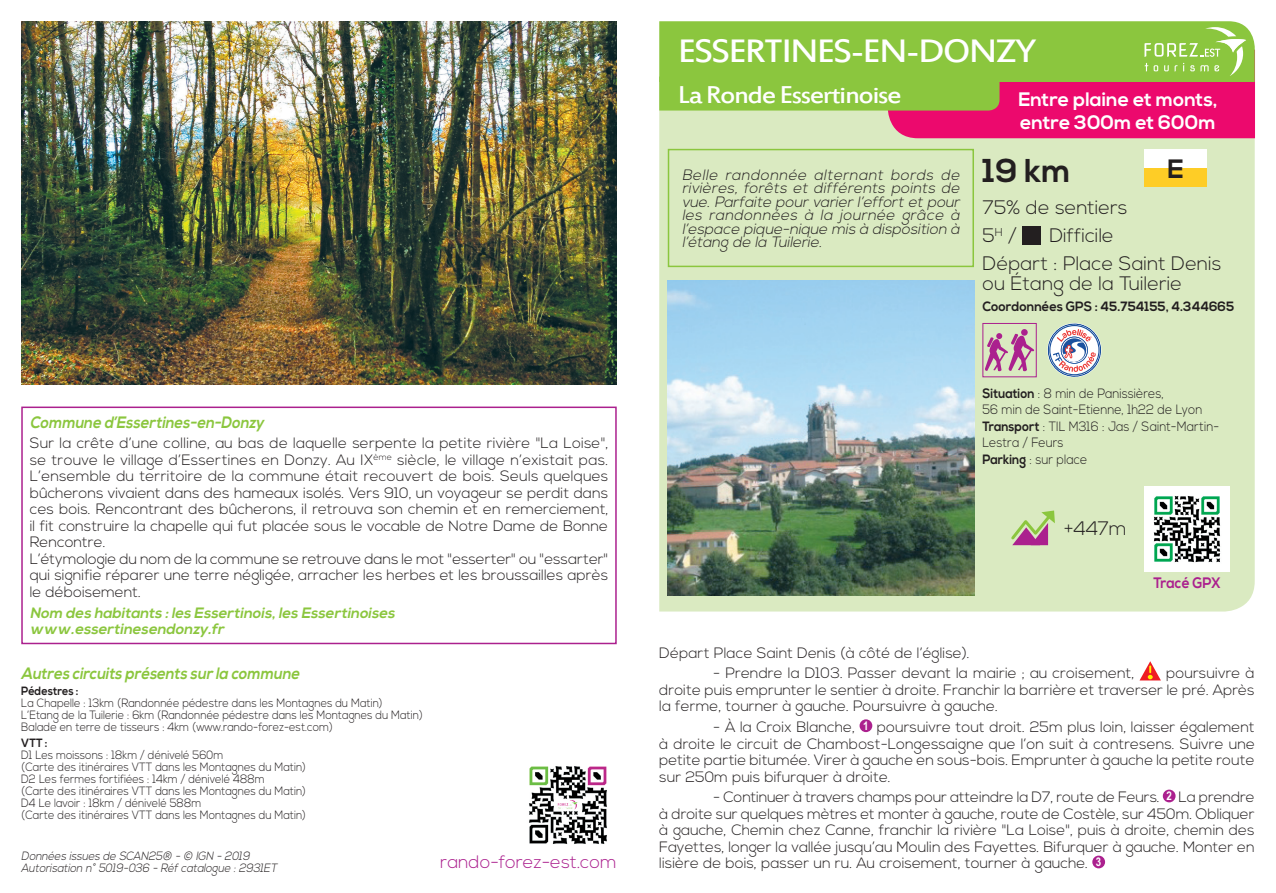
<style>
.page{position:relative;width:1276px;height:893px;background:#fff}
.page>*{position:absolute;margin:0;border:0;box-sizing:border-box;transform-origin:0 0}
.t1{font:36px "Estrangelo Edessa";letter-spacing:-.05em;color:#fff;scale:1.1 1}
.t2{font:700 33px "Nexa";color:#231f20}
.t3{font:27px "Estrangelo Edessa";letter-spacing:-.05em;color:#fff;scale:1.1 1}
.t4{font:700 26.55px "Nexa";color:#231f20}
.t5{font:300 19.5px/28px "Nexa";color:#231f20}
.t6{font:700 19.5px/22.5px "Nexa";color:#fff}
.t7{font:300 18px "Nexa";color:#ab208e}
.t8{font:italic 700 16.5px "Nexa";color:#8bc63e;scale:.9 1}
.t9{font:700 15.15px "Nexa";color:#ab208e;scale:.9 1}
.t10{font:300 15px/16.5px "Nexa";color:#231f20;text-align:justify}
.t11{font:italic 300 15px/13.5px "Nexa";color:#231f20;text-align:justify}
.t12{font:italic 700 15px/16.5px "Nexa";color:#8bc63e}
.t13{font:300 13.5px/16.5px "Nexa";color:#231f20;scale:.9 1}
.t14{font:700 13.5px "Nexa";color:#231f20;scale:.95 1}
.t15{font:300 12px/12px "Nexa";color:#231f20;scale:.9 1}
.t16{font:italic 300 12px/12px "Nexa";color:#231f20;scale:.9 1}
.t17{font:700 12px "Nexa";color:#231f20;scale:.9 1}
.s1{font-weight:700}
</style>
<div class="page">
<div style="left:659px;top:138px;width:595px;height:473px;background:#daeac1"></div>
<div style="left:1144px;top:149px;width:63px;height:37px;background:#fecd26"></div>
<div style="left:1144px;top:149px;width:63px;height:19px;background:#fff"></div>
<div style="left:1022px;top:226px;width:19px;height:19px;background:#231f20"></div>
<div style="left:1021px;top:329px;width:6px;height:7px;background:#ab208e;border-radius:50%"></div>
<svg style="left:985px;top:333px;width:49px;height:39px;background:#c698ac"></svg>
<svg style="left:1047px;top:323px;width:54px;height:54px"></svg>
<svg style="left:1008px;top:510px;width:47px;height:35px;background:#c2b2a0"></svg>
<img style="left:1144px;top:487px;width:85px;height:85px">
<svg style="left:1140px;top:661px;width:21px;height:19px"></svg>
<div style="left:859px;top:719px;width:13px;height:13px;background:#ab208e;border-radius:50%"></div>
<div style="left:1162px;top:790px;width:13px;height:12px;background:#ab208e;border-radius:50%"></div>
<div style="left:1092px;top:856px;width:13px;height:12px;background:#ab208e;border-radius:50%"></div>
<img style="left:668px;top:281px;width:306px;height:314px">
<div style="left:668px;top:149px;width:306px;height:118px;border:2px solid #8bc63e"></div>
<div style="left:21px;top:407px;width:596px;height:237px;border:2px solid #ab208e"></div>
<img style="left:21px;top:21px;width:596px;height:363px">
<img style="left:529px;top:766px;width:78px;height:78px">
<svg style="left:659px;top:21px;width:596px;height:117px;background:#ac9b59"></svg>
<p class="t8" style="left:30px;top:412px;width:266px">Commune d’Essertines-en-Donzy</p>
<p class="t10" style="left:30px;top:436px;width:580px;text-align:left">Sur la crête d’une colline, au bas de laquelle serpente la petite rivière "La Loise", se trouve le village d’Essertines en Donzy. Au IX<sup>ème</sup> siècle, le village n’existait pas.<br>L’ensemble du territoire de la commune était recouvert de bois. Seuls quelques bûcherons vivaient dans des hameaux isolés. Vers 910, un voyageur se perdit dans ces bois. Rencontrant des bûcherons, il retrouva son chemin et en remerciement, il fit construire la chapelle qui fut placée sous le vocable de Notre Dame de Bonne Rencontre.<br>L’étymologie du nom de la commune se retrouve dans le mot "esserter" ou "essarter" qui signifie réparer une terre négligée, arracher les herbes et les broussailles après le déboisement.</p>
<p class="t12" style="left:30px;top:605px;width:370px">Nom des habitants :les Essertinois,les Essertinoises www.essertinesendonzy.fr</p>
<p class="t8" style="left:21px;top:664px;width:314px">Autres circuits présents surla commune</p>
<p class="t17" style="left:21px;top:684px;width:65px">Pédestres :</p>
<p class="t15" style="left:21px;top:698px;width:448px">La Chapelle : 13km (Randonnée pédestre dans les Montagnes du Matin)<br>L’Etang de la Tuilerie : 6km (Randonnée pédestre dans les Montagnes du Matin)<br>Balade en terre de tisseurs : 4km (www.rando-forez-est.com)</p>
<p class="t17" style="left:21px;top:736px;width:31px">VTT :</p>
<p class="t15" style="left:21px;top:750px;width:318px">D1 Les moissons : 18km / dénivelé 560m<br>(Carte des itinéraires VTT dans les Montagnes du Matin)<br>D2 Les fermes fortifiées : 14km / dénivelé 488m<br>(Carte des itinéraires VTT dans les Montagnes du Matin)<br>D4 Le lavoir : 18km / dénivelé 588m<br>(Carte des itinéraires VTT dans les Montagnes du Matin)</p>
<p class="t16" style="left:21px;top:850px;width:289px">Données issues de SCAN25® - © IGN - 2019<br>Autorisation n°5019-036 - Réfcatalogue :2931ET</p>
<p class="t7" style="left:440px;top:852px;width:178px">rando-forez-est.com</p>
<h1 class="t1" style="left:677px;top:33px;width:328px">ESSERTINES-EN-DONZY</h1>
<h3 class="t3" style="left:677px;top:81px;width:205px">La Ronde Essertinoise</h3>
<p class="t11" style="left:682px;top:169px;width:282px">Belle randonnée alternant bords de rivières, forêts et différents points de vue. Parfaite pour varier l’effort et pour les randonnées à la journée grâce à l’espace pique-nique mis à disposition à l’étang de la Tuilerie.</p>
<h3 class="t6" style="left:1018px;top:89px;width:201px">Entre plaine et monts, entre 300m et 600m</h3>
<h2 class="t2" style="left:982px;top:152px;width:90px">19 km</h2>
<h3 class="t4" style="left:1167px;top:153px;width:18px">E</h3>
<h3 class="t5" style="left:982px;top:195px;width:146px">75% de sentiers<br>5<sup>H</sup> /</h3>
<h3 class="t5" style="left:982px;top:223px;width:240px;text-indent:67px">Difficile<br>Départ : Place Saint Denis</h3>
<h3 class="t5" style="left:982px;top:270px;width:201px">ou Étang de la Tuilerie</h3>
<p class="t14" style="left:982px;top:298px;width:266px">Coordonnées GPS : 45.754155, 4.344665</p>
<p class="t13" style="left:982px;top:386px;width:264px"><span class="s1">Situation</span> : 8 min de Panissières,<br>56 min de Saint-Etienne, 1h22 de Lyon<br><span class="s1">Transport</span> : TIL M316 : Jas / Saint-Martin-<br>Lestra / Feurs<br><span class="s1">Parking</span> : sur place</p>
<h3 class="t5" style="left:1063px;top:515px;width:65px">+447m</h3>
<p class="t9" style="left:1153px;top:574px;width:76px">Tracé GPX</p>
<p class="t10" style="left:659px;top:645px;width:312px">Départ Place Saint Denis (à côté de l’église).</p>
<p class="t10" style="left:713px;top:666px;width:423px">- Prendre la D103. Passer devant la mairie ; au croisement,</p>
<p class="t10" style="left:659px;top:666px;width:597px;text-indent:507px">poursuivre à droite puis emprunter le sentier à droite. Franchir la barrière et traverser le pré. Après la ferme, tourner à gauche. Poursuivre à gauche.</p>
<p class="t10" style="left:659px;top:719px;width:597px;text-indent:54px">- À la Croix Blanche, <sup>1</sup> poursuivre tout droit. 25m plus loin, laisser également à droite le circuit de Chambost-Longessaigne que l’on suit à contresens. Suivre une petite partie bitumée. Virer à gauche en sous-bois. Emprunter à gauche la petite route sur 250m puis bifurquer à droite.</p>
<p class="t10" style="left:659px;top:790px;width:597px;text-indent:54px">- Continuer à travers champs pour atteindre la D7, route de Feurs. <sup>2</sup> La prendre à droite sur quelques mètres et monter à gauche, route de Costèle, sur 450m. Obliquer à gauche, Chemin chez Canne, franchir la rivière "La Loise", puis à droite, chemin des Fayettes, longer la vallée jusqu’au Moulin des Fayettes. Bifurquer à gauche. Monter en lisière de bois, passer un ru. Au croisement, tourner à gauche. <sup>3</sup></p>
</div>
